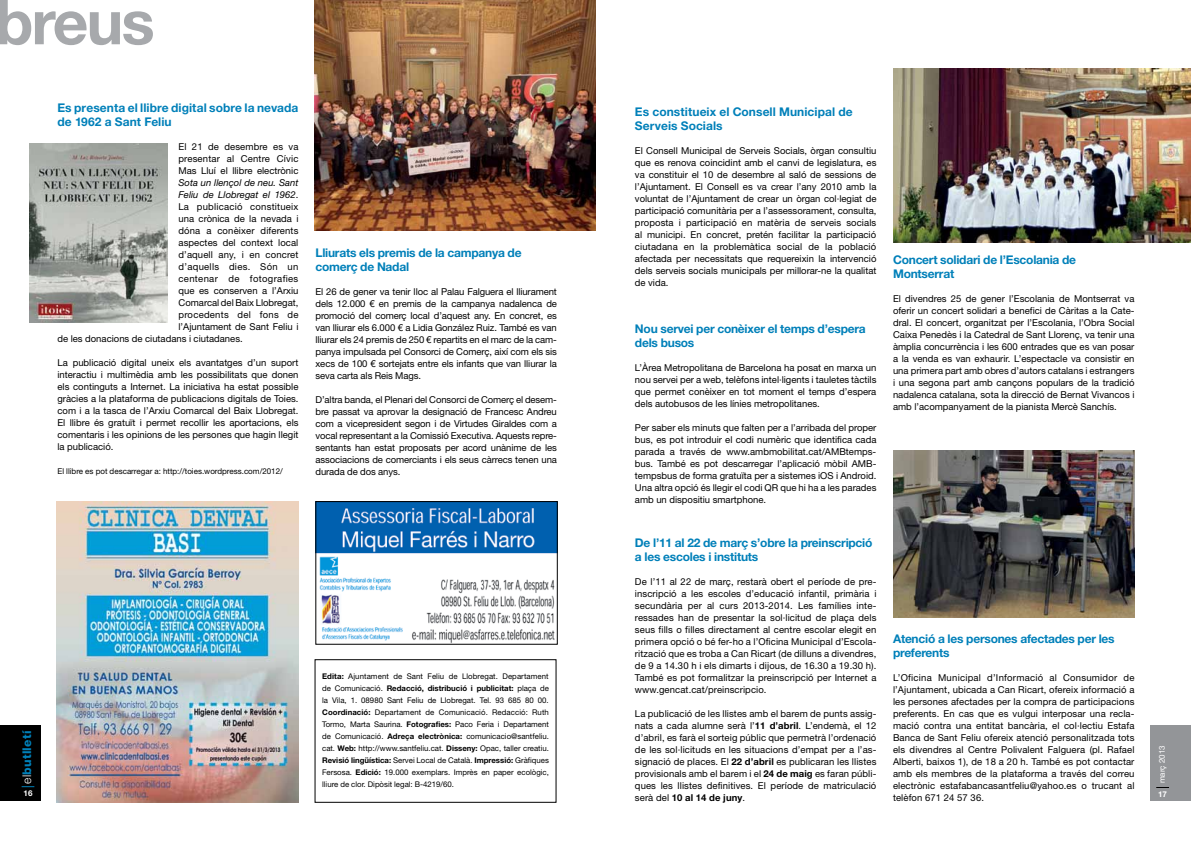
<style>
.page{position:relative;width:1191px;height:842px;background:#fff}
.page>*{position:absolute;margin:0;border:0;box-sizing:border-box;transform-origin:0 0}
.t1{font:700 62px "Helvetica Neue LT Std";letter-spacing:-.03em;color:#a7a9ac}
.t2{font:700 12px/14px "Helvetica Neue LT Std";letter-spacing:-.02em;color:#0080b9}
.t3{font:700 12px/14px "Helvetica Neue LT Std";letter-spacing:.005em;color:#0080b9}
.t4{font:800 12px "Helvetica Neue LT Std";letter-spacing:.02em;color:#0080b9}
.t5{font:9.5px/12px "Helvetica Neue LT Std";color:#000;text-align:justify}
.t6{font:italic 9.5px "Helvetica Neue LT Std";color:#000}
.t7{font:9.5px "Helvetica Neue LT Std";letter-spacing:.025em;color:#000}
.t8{font:9.5px "Helvetica Neue LT Std";letter-spacing:.035em;color:#000}
.t9{font:9.5px "Helvetica Neue LT Std";letter-spacing:.03em;color:#000}
.t10{font:8px "Helvetica Neue LT Std";color:#000}
.t11{font:8px "Helvetica Neue LT Std";color:#fff}
.t12{font:700 8px "Helvetica Neue LT Std";color:#fff}
.t13{font:7.8px/12px "Helvetica Neue LT Std";color:#000;text-align:justify}
.s1{font-style:normal}
.s2{font-weight:700}
.s3{font-weight:300;color:#fff}
</style>
<div class="page">
<div style="left:0;top:725px;width:41px;height:76px;background:#000"></div>
<svg style="left:22px;top:786px;width:12px;height:1px"></svg>
<div style="left:1150px;top:725px;width:41px;height:76px;background:#939598"></div>
<svg style="left:1156px;top:787px;width:13px;height:1px"></svg>
<div style="left:315px;top:659px;width:241px;height:143px;border:1px solid #000"></div>
<img style="left:57px;top:501px;width:241px;height:301px">
<img style="left:317px;top:503px;width:238px;height:139px">
<div style="left:315px;top:501px;width:242px;height:143px;border:1px solid #000"></div>
<img style="left:315px;top:0;width:280px;height:230px">
<img style="left:893px;top:69px;width:298px;height:173px">
<img style="left:29px;top:144px;width:138px;height:179px">
<img style="left:893px;top:451px;width:241px;height:166px">
<h1 class="t1" style="left:-4px;top:-16px;width:161px">breus</h1>
<p class="t3" style="left:57px;top:100px;width:242px">Es presenta el llibre digital sobre la nevada de 1962 a Sant Feliu</p>
<p class="t5" style="left:178px;top:141px;width:122px">El 21 de desembre es va presentar al Centre Cívic Mas Lluí el llibre electrònic</p>
<p class="t6" style="left:178px;top:177px;width:121px">Sota un llençol de neu. Sant</p>
<p class="t6" style="left:178px;top:189px;width:121px">Feliu de Llobregat el 1962<span class="s1">.</span></p>
<p class="t7" style="left:178px;top:201px;width:122px">La publicació constitueix</p>
<p class="t5" style="left:178px;top:213px;width:121px">una crònica de la nevada i</p>
<p class="t5" style="left:178px;top:225px;width:122px">dóna a conèixer diferents</p>
<p class="t5" style="left:178px;top:237px;width:121px">aspectes del context local</p>
<p class="t5" style="left:178px;top:249px;width:121px">d’aquell any, i en concret</p>
<p class="t9" style="left:178px;top:261px;width:121px">d’aquells dies. Són un</p>
<p class="t8" style="left:178px;top:273px;width:121px">centenar de fotografies</p>
<p class="t5" style="left:178px;top:285px;width:121px">que es conserven a l’Arxiu</p>
<p class="t5" style="left:178px;top:297px;width:121px">Comarcal del Baix Llobregat,</p>
<p class="t7" style="left:178px;top:309px;width:122px">procedents del fons de</p>
<p class="t5" style="left:178px;top:321px;width:121px">l’Ajuntament de Sant Feliu i</p>
<p class="t5" style="left:57px;top:333px;width:187px">de les donacions de ciutadans i ciutadanes.</p>
<p class="t5" style="left:57px;top:357px;width:242px">La publicació digital uneix els avantatges d’un suport interactiu i multimèdia amb les possibilitats que donen els continguts a Internet. La iniciativa ha estat possible gràcies a la plataforma de publicacions digitals de Toies. com i a la tasca de l’Arxiu Comarcal del Baix Llobregat.<br>El llibre és gratuït i permet recollir les aportacions, els comentaris i les opinions de les persones que hagin llegit la publicació.</p>
<p class="t10" style="left:57px;top:466px;width:227px">El llibre es pot descarregar a: http://toies.wordpress.com/2012/</p>
<p class="t2" style="left:315px;top:245px;width:208px">Lliurats els premis de la campanya de comerç de Nadal</p>
<p class="t5" style="left:315px;top:285px;width:243px">El 26 de gener va tenir lloc al Palau Falguera el lliurament dels 12.000 € en premis de la campanya nadalenca de promoció del comerç local d’aquest any. En concret, es van lliurar els 6.000 € a Lidia González Ruiz. També es van lliurar els 24 premis de 250 € repartits en el marc de la cam&shy;panya impulsada pel Consorci de Comerç, així com els sis xecs de 100 € sortejats entre els infants que van lliurar la seva carta als Reis Mags.</p>
<p class="t5" style="left:315px;top:393px;width:243px">D’altra banda, el Plenari del Consorci de Comerç el desem&shy;bre passat va aprovar la designació de Francesc Andreu com a vicepresident segon i de Virtudes Giraldes com a vocal representant a la Comissió Executiva. Aquests repre&shy;sentants han estat proposats per acord unànime de les associacions de comerciants i els seus càrrecs tenen una durada de dos anys.</p>
<p class="t3" style="left:635px;top:104px;width:219px">Es constitueix el Consell Municipal de<br>Serveis Socials</p>
<p class="t5" style="left:635px;top:144px;width:243px">El Consell Municipal de Serveis Socials, òrgan consultiu que es renova coincidint amb el canvi de legislatura, es va constituir el 10 de desembre al saló de sessions de l’Ajuntament. El Consell es va crear l’any 2010 amb la voluntat de l’Ajuntament de crear un òrgan col·legiat de participació comunitària per a l’assessorament, consulta, proposta i participació en matèria de serveis socials al municipi. En concret, pretén facilitar la participació ciutadana en la problemàtica social de la població afectada per necessitats que requereixin la intervenció dels serveis socials municipals per millorar-ne la qualitat de vida.</p>
<p class="t2" style="left:635px;top:322px;width:232px">Nou servei per conèixer el temps d’espera dels busos</p>
<p class="t5" style="left:635px;top:362px;width:243px">L’Àrea Metropolitana de Barcelona ha posat en marxa un nou servei per a web, telèfons intel·ligents i tauletes tàctils que permet conèixer en tot moment el temps d’espera dels autobusos de les línies metropolitanes.</p>
<p class="t5" style="left:635px;top:422px;width:243px">Per saber els minuts que falten per a l’arribada del proper bus, es pot introduir el codi numèric que identifica cada parada a través de www.ambmobilitat.cat/AMBtemps&shy;bus. També es pot descarregar l’aplicació mòbil AMB&shy;tempsbus de forma gratuïta per a sistemes iOS i Android.<br>Una altra opció és llegir el codi QR que hi ha a les parades amb un dispositiu smartphone.</p>
<p class="t2" style="left:893px;top:252px;width:185px">Concert solidari de l’Escolania de<br>Montserrat</p>
<p class="t5" style="left:893px;top:292px;width:243px">El divendres 25 de gener l’Escolania de Montserrat va oferir un concert solidari a benefici de Càritas a la Cate&shy;dral. El concert, organitzat per l’Escolania, l’Obra Social Caixa Penedès i la Catedral de Sant Llorenç, va tenir una àmplia concurrència i les 600 entrades que es van posar a la venda es van exhaurir. L’espectacle va consistir en una primera part amb obres d’autors catalans i estrangers i una segona part amb cançons populars de la tradició nadalenca catalana, sota la direcció de Bernat Vivancos i amb l’acompanyament de la pianista Mercè Sanchís.</p>
<p class="t2" style="left:635px;top:536px;width:239px">De l’11 al 22 de març s’obre la preinscripció a les escoles i instituts</p>
<p class="t5" style="left:635px;top:576px;width:243px">De l’11 al 22 de març, restarà obert el període de pre&shy;inscripció a les escoles d’educació infantil, primària i secundària per al curs 2013-2014. Les famílies inte&shy;ressades han de presentar la sol·licitud de plaça dels seus fills o filles directament al centre escolar elegit en primera opció o bé fer-ho a l’Oficina Municipal d’Escola&shy;rització que es troba a Can Ricart (de dilluns a divendres, de 9 a 14.30 h i els dimarts i dijous, de 16.30 a 19.30 h).<br>També es pot formalitzar la preinscripció per Internet a www.gencat.cat/preinscripcio.</p>
<p class="t5" style="left:635px;top:708px;width:243px">La publicació de les llistes amb el barem de punts assig&shy;nats a cada alumne serà l’<span class="s2">11 d’abril</span>. L’endemà, el 12 d’abril, es farà el sorteig públic que permetrà l’ordenació de les sol·licituds en les situacions d’empat per a l’as&shy;signació de places. El <span class="s2">22 d’abril</span> es publicaran les llistes provisionals amb el barem i el <span class="s2">24 de maig</span> es faran públi&shy;ques les llistes definitives. El període de matriculació serà del <span class="s2">10 al 14 de juny</span>.</p>
<p class="t2" style="left:893px;top:631px;width:223px">Atenció a les persones afectades per les preferents</p>
<p class="t5" style="left:893px;top:671px;width:243px">L’Oficina Municipal d’Informació al Consumidor de l’Ajuntament, ubicada a Can Ricart, ofereix informació a les persones afectades per la compra de participacions preferents. En cas que es vulgui interposar una recla&shy;mació contra una entitat bancària, el col·lectiu Estafa Banca de Sant Feliu ofereix atenció personalitzada tots els divendres al Centre Polivalent Falguera (pl. Rafael Alberti, baixos 1), de 18 a 20 h. També es pot contactar amb els membres de la plataforma a través del correu electrònic estafabancasantfeliu@yahoo.es o trucant al telèfon 671 24 57 36.</p>
<p class="t13" style="left:322px;top:670px;width:228px"><span class="s2">Edita:</span> Ajuntament de Sant Feliu de Llobregat. Departament de Comunicació. <span class="s2">Redacció, distribució i publicitat:</span> plaça de la Vila, 1. 08980 Sant Feliu de Llobregat. Tel. 93 685 80 00.<br><span class="s2">Coordinació:</span> Departament de Comunicació. Redacció: Ruth Tormo, Marta Saurina. <span class="s2">Fotografies:</span> Paco Feria i Departament de Comunicació. <span class="s2">Adreça electrònica:</span> comunicacio@santfeliu. cat. <span class="s2">Web:</span> http://www.santfeliu.cat. <span class="s2">Disseny:</span> Opac, taller creatiu.<br><span class="s2">Revisió lingüística:</span> Servei Local de Català. <span class="s2">Impressió:</span> Gràfiques Fersosa. <span class="s2">Edició:</span> 19.000 exemplars. Imprès en paper ecològic, lliure de clor. Dipòsit legal: B-4219/60.</p>
<p class="t4" style="left:20px;top:784px;width:55px;rotate:-90deg"><span class="s3">el</span>butlletí</p>
<p class="t12" style="left:24px;top:788px;width:10px">16</p>
<p class="t12" style="left:1158px;top:789px;width:10px">17</p>
<p class="t11" style="left:1157px;top:783px;width:40px;rotate:-90deg">març 2013</p>
</div>
